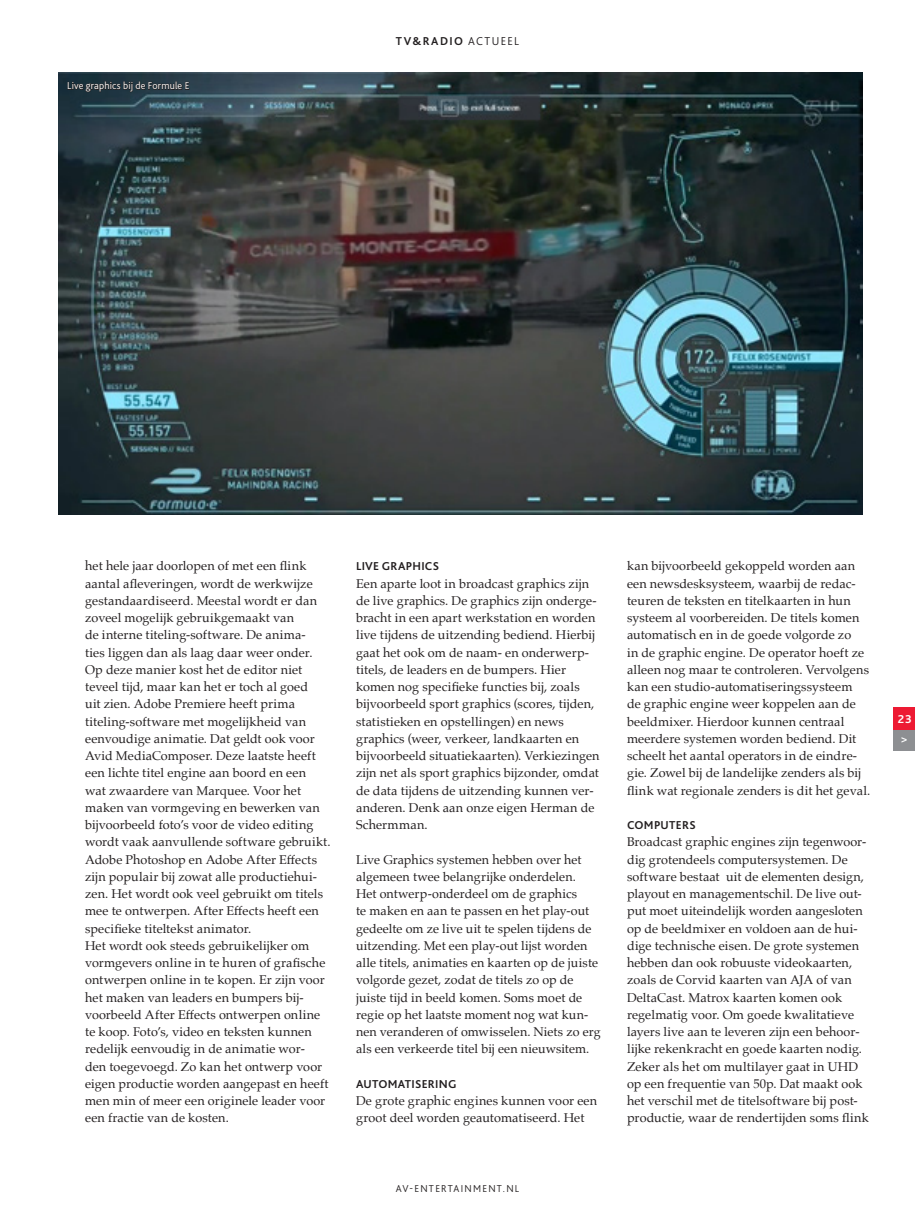
<style>
.page{position:relative;width:915px;height:1212px;background:#fff}
.page>*{position:absolute;margin:0;border:0;box-sizing:border-box;transform-origin:0 0}
.platte_tekst{font:12.75px/17.2px "Palatino";letter-spacing:.005em;color:#231f20}
.kop_alinea{font:700 12px "Bliss 2";letter-spacing:.025em;color:#231f20}
.kop_alinea-2{font:700 12px "Bliss 2";color:#fff}
.kop_alinea-3{font:300 10.5px "Bliss 2";letter-spacing:.015em;color:#fff}
.kop_alinea-4{font:300 10.5px "Bliss 2";letter-spacing:.125em;color:#231f20}
.s1{font-weight:300}
</style>
<div class="page">
<div style="left:893px;top:728px;width:21px;height:22px;background:#8d8f92"></div>
<div style="left:893px;top:707px;width:21px;height:22px;background:#ed1a33"></div>
<img style="left:59px;top:72px;width:803px;height:443px">
<svg style="left:67px;top:81px;width:123px;height:13px;background:#212e36"></svg>
<p class="kop_alinea-3" style="left:67px;top:79px;width:124px">Live graphics bij de Formule E</p>
<p class="kop_alinea" style="left:395px;top:33px;width:125px">TV&amp;RADIO <span class="s1">ACTUEEL</span></p>
<p class="platte_tekst" style="left:85px;top:557px;width:247px">het hele jaar doorlopen of met een flink aantal afleveringen, wordt de werkwijze gestandaardiseerd. Meestal wordt er dan zoveel mogelijk gebruikgemaakt van<br>de interne titeling-software. De anima-<br>ties liggen dan als laag daar weer onder.<br>Op deze manier kost het de editor niet teveel tijd, maar kan het er toch al goed<br>uit zien. Adobe Premiere heeft prima titeling-software met mogelijkheid van eenvoudige animatie. Dat geldt ook voor Avid MediaComposer. Deze laatste heeft een lichte titel engine aan boord en een<br>wat zwaardere van Marquee. Voor het maken van vormgeving en bewerken van bijvoorbeeld foto’s voor de video editing wordt vaak aanvullende software gebruikt.<br>Adobe Photoshop en Adobe After Effects zijn populair bij zowat alle productiehui&shy;zen. Het wordt ook veel gebruikt om titels mee te ontwerpen. After Effects heeft een specifieke titeltekst animator.</p>
<p class="platte_tekst" style="left:85px;top:937px;width:245px">Het wordt ook steeds gebruikelijker om vormgevers online in te huren of grafische ontwerpen online in te kopen. Er zijn voor het maken van leaders en bumpers bij&shy;voorbeeld After Effects ontwerpen online te koop. Foto’s, video en teksten kunnen redelijk eenvoudig in de animatie wor&shy;den toegevoegd. Zo kan het ontwerp voor eigen productie worden aangepast en heeft men min of meer een originele leader voor een fractie van de kosten.</p>
<p class="kop_alinea" style="left:356px;top:559px;width:84px">LIVE GRAPHICS</p>
<p class="platte_tekst" style="left:356px;top:574px;width:245px">Een aparte loot in broadcast graphics zijn de live graphics. De graphics zijn onderge&shy;bracht in een apart werkstation en worden live tijdens de uitzending bediend. Hierbij gaat het ook om de naam- en onderwerp&shy;titels, de leaders en de bumpers. Hier komen nog specifieke functies bij, zoals bijvoorbeeld sport graphics (scores, tijden, statistieken en opstellingen) en news graphics (weer, verkeer, landkaarten en bijvoorbeeld situatiekaarten). Verkiezingen zijn net als sport graphics bijzonder, omdat de data tijdens de uitzending kunnen ver&shy;anderen. Denk aan onze eigen Herman de Schermman.</p>
<p class="platte_tekst" style="left:356px;top:850px;width:246px">Live Graphics systemen hebben over het algemeen twee belangrijke onderdelen.<br>Het ontwerp-onderdeel om de graphics<br>te maken en aan te passen en het play-out gedeelte om ze live uit te spelen tijdens de uitzending. Met een play-out lijst worden alle titels, animaties en kaarten op de juiste volgorde gezet, zodat de titels zo op de juiste tijd in beeld komen. Soms moet de regie op het laatste moment nog wat kun&shy;nen veranderen of omwisselen. Niets zo erg als een verkeerde titel bij een nieuwsitem.</p>
<p class="kop_alinea" style="left:356px;top:1076px;width:102px">AUTOMATISERING</p>
<p class="platte_tekst" style="left:356px;top:1092px;width:242px">De grote graphic engines kunnen voor een groot deel worden geautomatiseerd. Het</p>
<p class="kop_alinea-4" style="left:395px;top:1182px;width:125px">AV-ENTERTAINMENT.NL</p>
<p class="platte_tekst" style="left:626px;top:557px;width:244px">kan bijvoorbeeld gekoppeld worden aan een newsdesksysteem, waarbij de redac&shy;teuren de teksten en titelkaarten in hun systeem al voorbereiden. De titels komen automatisch en in de goede volgorde zo<br>in de graphic engine. De operator hoeft ze alleen nog maar te controleren. Vervolgens kan een studio-automatiseringssysteem<br>de graphic engine weer koppelen aan de beeldmixer. Hierdoor kunnen centraal meerdere systemen worden bediend. Dit scheelt het aantal operators in de eindre&shy;gie. Zowel bij de landelijke zenders als bij flink wat regionale zenders is dit het geval.</p>
<p class="kop_alinea" style="left:626px;top:818px;width:70px">COMPUTERS</p>
<p class="platte_tekst" style="left:626px;top:833px;width:243px">Broadcast graphic engines zijn tegenwoor&shy;dig grotendeels computersystemen. De software bestaat uit de elementen design, playout en managementschil. De live out&shy;put moet uiteindelijk worden aangesloten op de beeldmixer en voldoen aan de hui&shy;dige technische eisen. De grote systemen hebben dan ook robuuste videokaarten, zoals de Corvid kaarten van AJA of van DeltaCast. Matrox kaarten komen ook regelmatig voor. Om goede kwalitatieve layers live aan te leveren zijn een behoor&shy;lijke rekenkracht en goede kaarten nodig.<br>Zeker als het om multilayer gaat in UHD op een frequentie van 50p. Dat maakt ook het verschil met de titelsoftware bij post&shy;productie, waar de rendertijden soms flink</p>
<p class="kop_alinea-2" style="left:897px;top:711px;width:16px">23</p>
<p class="kop_alinea-2" style="left:900px;top:732px;width:8px">&gt;</p>
</div>
